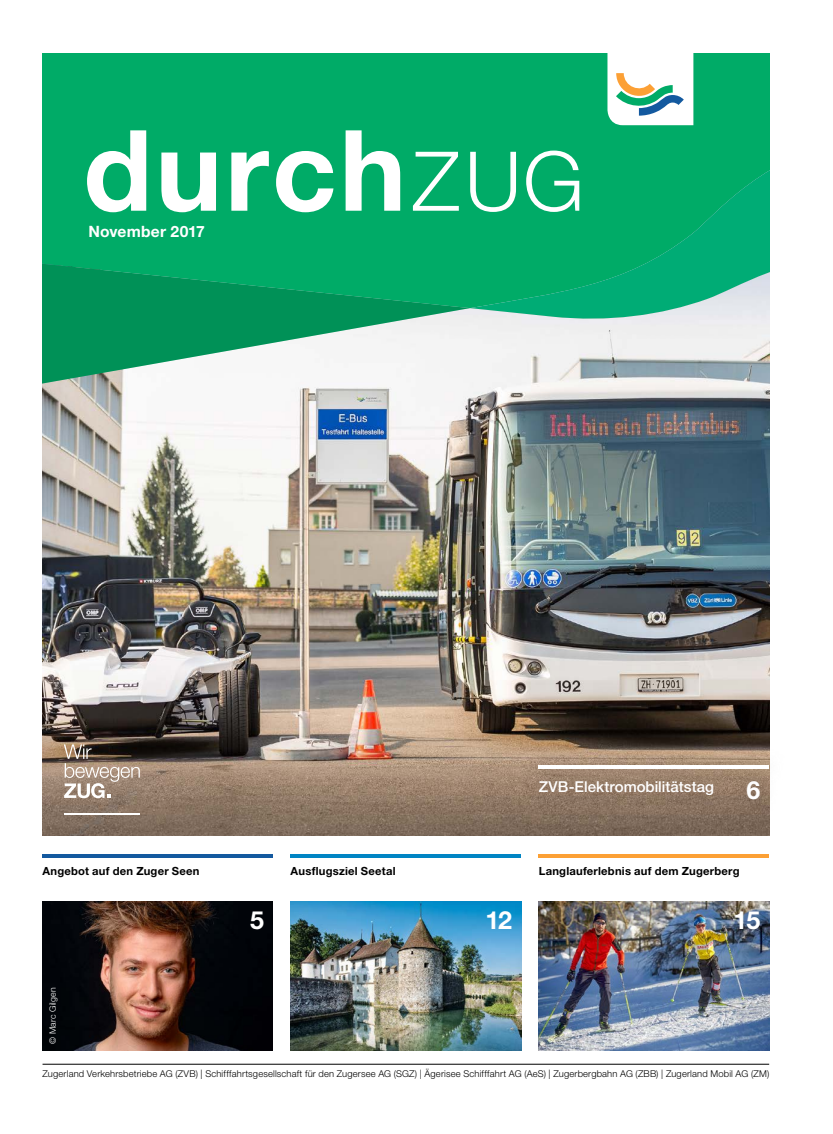
<style>
.page{position:relative;width:833px;height:1134px;background:#fff}
.page>*{position:absolute;margin:0;border:0;box-sizing:border-box;transform-origin:0 0}
.t1{font:700 112.5px "Helvetica Neue LT Std";letter-spacing:.03em;color:#fff}
.t2{font:300 82.5px "Helvetica Neue LT Std";color:#fff}
.t3{font:700 25px "Helvetica Neue LT Std";color:#fff}
.t4{font:700 15.62px "Helvetica Neue LT Std";letter-spacing:.01em;color:#fff}
.t5{font:500 15px "Helvetica Neue LT Std";color:#fff}
.t6{font:700 11.25px "Helvetica Neue LT Std";letter-spacing:.02em;color:#000}
.t7{font:300 9.38px "Helvetica Neue LT Std";letter-spacing:.02em;color:#000}
.Bildlegende{font:300 8.75px "Helvetica Neue LT Std";letter-spacing:.02em;color:#fff}
</style>
<div class="page">
<img style="left:43px;top:322px;width:726px;height:514px">
<img style="left:43px;top:902px;width:230px;height:149px">
<img style="left:539px;top:902px;width:230px;height:149px">
<img style="left:291px;top:902px;width:230px;height:149px">
<div style="left:43px;top:53px;width:726px;height:208px;background:#00ab67"></div>
<svg style="left:470px;top:131px;width:299px;height:188px;background:#0eae72"></svg>
<svg style="left:43px;top:261px;width:427px;height:126px"></svg>
<svg style="left:607px;top:53px;width:86px;height:72px"></svg>
<hr style="left:43px;top:855px;width:230px;height:3px;background:#13599f">
<hr style="left:539px;top:855px;width:230px;height:3px;background:#fca035">
<hr style="left:291px;top:855px;width:230px;height:3px;background:#0085c4">
<hr style="left:43px;top:1064px;width:726px;height:1px;background:#000">
<div style="left:726px;top:761px;width:54px;height:59px;background:#000;opacity:.3"></div>
<div style="left:519px;top:744px;width:270px;height:45px;background:#000;opacity:.3"></div>
<hr style="left:539px;top:765px;width:230px;height:3px;background:#fff">
<div style="left:519px;top:761px;width:214px;height:55px;background:#000;opacity:.3"></div>
<svg style="left:64px;top:744px;width:76px;height:54px;background:#948376"></svg>
<hr style="left:64px;top:813px;width:76px;height:1px;background:#fff">
<p class="t1" style="left:83px;top:101px;width:324px">durch</p>
<p class="t4" style="left:88px;top:222px;width:118px">November 2017</p>
<p class="t2" style="left:412px;top:131px;width:173px">ZUG</p>
<p class="t5" style="left:539px;top:778px;width:177px">ZVB-Elektromobilitätstag</p>
<p class="t3" style="left:746px;top:775px;width:15px">6</p>
<p class="t6" style="left:43px;top:864px;width:158px">Angebot auf den Zuger Seen</p>
<p class="t6" style="left:291px;top:864px;width:106px">Ausflugsziel Seetal</p>
<p class="t6" style="left:539px;top:864px;width:202px">Langlauferlebnis auf dem Zugerberg</p>
<p class="t3" style="left:250px;top:904px;width:15px">5</p>
<p class="t3" style="left:485px;top:904px;width:28px">12</p>
<p class="t3" style="left:733px;top:904px;width:28px">15</p>
<p class="Bildlegende" style="left:47px;top:1043px;width:58px;rotate:-90deg">© Marc Gilgen</p>
<p class="t7" style="left:43px;top:1068px;width:728px">Zugerland Verkehrsbetriebe AG (ZVB) | Schifffahrtsgesellschaft für den Zugersee AG (SGZ) | Ägerisee Schifffahrt AG (AeS) | Zugerbergbahn AG (ZBB) | Zugerland Mobil AG (ZM)</p>
</div>
